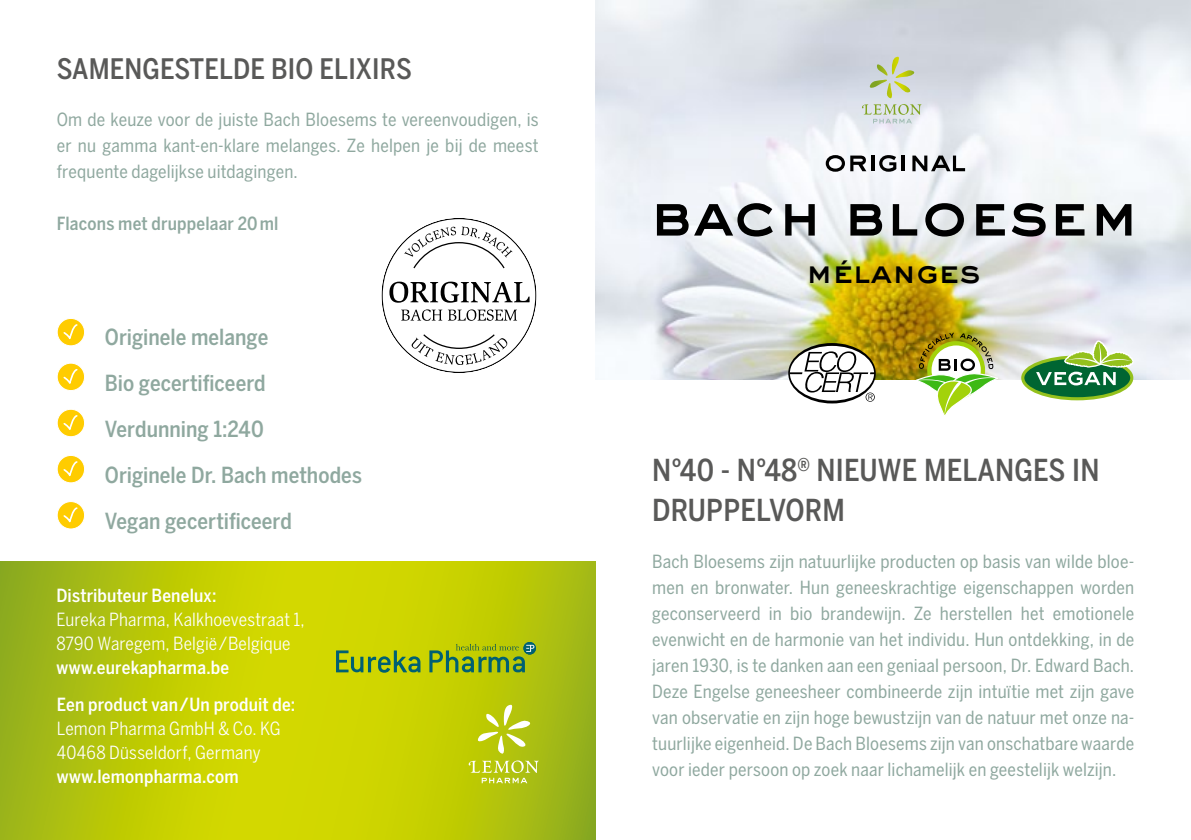
<style>
.page{position:relative;width:1191px;height:840px;background:#fff}
.page>*{position:absolute;margin:0;border:0;box-sizing:border-box;transform-origin:0 0}
.t1{font:32px "AT Sackers Heavy Gothic";letter-spacing:-.03em;color:#000}
.t2{font:500 30px/40px "Benton Sans Cond";letter-spacing:.005em;color:#595958}
.t3{font:500 28px "Benton Sans Cond";letter-spacing:.005em;color:#595958}
.t4{font:500 22px/46px "Benton Sans Cond";color:#8fa89f}
.t5{font:18px/26px "Benton Sans Cond";letter-spacing:.01em;color:#8fa89f;text-align:justify}
.t6{font:18px/24px "Benton Sans Cond";letter-spacing:.01em;color:#fff}
.t7{font:500 18px/37.2px "Benton Sans Cond";letter-spacing:.01em;color:#fff}
.t8{font:500 18px "Benton Sans Cond";letter-spacing:.01em;color:#8fa89f}
</style>
<div class="page">
<svg style="left:0;top:561px;width:595px;height:278px;background:#bcc907"></svg>
<img style="left:595px;top:0;width:596px;height:379px">
<svg style="left:382px;top:218px;width:154px;height:154px"></svg>
<svg style="left:389px;top:226px;width:140px;height:139px"></svg>
<svg style="left:477px;top:704px;width:55px;height:50px"></svg>
<svg style="left:468px;top:760px;width:71px;height:22px;background:#c3d03e"></svg>
<svg style="left:825px;top:155px;width:41px;height:17px"></svg>
<hr style="left:871px;top:155px;width:3px;height:16px;background:#000">
<svg style="left:879px;top:155px;width:17px;height:17px"></svg>
<hr style="left:902px;top:155px;width:3px;height:16px;background:#000">
<svg style="left:912px;top:155px;width:53px;height:16px"></svg>
<svg style="left:657px;top:204px;width:31px;height:31px"></svg>
<svg style="left:694px;top:203px;width:79px;height:33px"></svg>
<svg style="left:785px;top:204px;width:29px;height:31px"></svg>
<svg style="left:850px;top:204px;width:32px;height:31px"></svg>
<svg style="left:892px;top:204px;width:25px;height:31px"></svg>
<svg style="left:925px;top:203px;width:39px;height:33px"></svg>
<svg style="left:976px;top:204px;width:29px;height:31px"></svg>
<svg style="left:1011px;top:203px;width:34px;height:33px"></svg>
<svg style="left:1055px;top:204px;width:29px;height:31px"></svg>
<svg style="left:1096px;top:204px;width:35px;height:31px"></svg>
<img style="left:915px;top:332px;width:83px;height:83px">
<svg style="left:1022px;top:357px;width:109px;height:41px"></svg>
<div style="left:1021px;top:355px;width:112px;height:45px;border:3px solid #94c11c;border-radius:50%"></div>
<svg style="left:1036px;top:340px;width:98px;height:45px"></svg>
<svg style="left:788px;top:343px;width:87px;height:60px"></svg>
<div style="left:790px;top:346px;width:84px;height:54px;background:#fff;border-radius:50%"></div>
<svg style="left:789px;top:351px;width:86px;height:50px"></svg>
<svg style="left:869px;top:57px;width:47px;height:41px;background:#cad2b7"></svg>
<svg style="left:862px;top:104px;width:59px;height:19px"></svg>
<svg style="left:57px;top:318px;width:28px;height:27px"></svg>
<div style="left:57px;top:318px;width:28px;height:28px;border:1px solid #fff;border-radius:50%"></div>
<svg style="left:63px;top:323px;width:16px;height:22px"></svg>
<svg style="left:57px;top:363px;width:28px;height:27px"></svg>
<div style="left:57px;top:362px;width:28px;height:29px;border:1px solid #fff;border-radius:50%"></div>
<svg style="left:63px;top:367px;width:16px;height:22px"></svg>
<svg style="left:57px;top:409px;width:28px;height:27px"></svg>
<div style="left:57px;top:408px;width:28px;height:29px;border:1px solid #fff;border-radius:50%"></div>
<svg style="left:63px;top:413px;width:16px;height:22px"></svg>
<svg style="left:57px;top:455px;width:28px;height:27px"></svg>
<div style="left:57px;top:454px;width:28px;height:29px;border:1px solid #fff;border-radius:50%"></div>
<svg style="left:63px;top:459px;width:16px;height:22px"></svg>
<svg style="left:57px;top:501px;width:28px;height:27px"></svg>
<div style="left:57px;top:501px;width:28px;height:28px;border:1px solid #fff;border-radius:50%"></div>
<svg style="left:63px;top:506px;width:16px;height:22px"></svg>
<svg style="left:336px;top:650px;width:84px;height:22px;background:#84ab29"></svg>
<svg style="left:429px;top:641px;width:107px;height:31px;background:#8bad22"></svg>
<h3 class="t3" style="left:57px;top:52px;width:357px">SAMENGESTELDE BIO ELIXIRS</h3>
<p class="t5" style="left:57px;top:106px;width:483px">Om de keuze voor de juiste Bach Bloesems te vereenvoudigen, is er nu gamma kant-en-klare melanges. Ze helpen je bij de meest frequente dagelijkse uitdagingen.</p>
<p class="t8" style="left:57px;top:213px;width:223px">Flacons met druppelaar 20ml</p>
<p class="t4" style="left:105px;top:313px;width:259px">Originele melange<br>Bio gecertificeerd<br>Verdunning 1:240<br>Originele Dr. Bach methodes<br>Vegan gecertificeerd</p>
<p class="t7" style="left:56px;top:576px;width:162px">Distributeur Benelux:</p>
<p class="t6" style="left:56px;top:606px;width:250px">Eureka Pharma, Kalkhoevestraat 1,<br>8790 Waregem, België /Belgique</p>
<p class="t7" style="left:56px;top:648px;width:240px">www.eurekapharma.be<br>Een product van /Un produit de:</p>
<p class="t6" style="left:57px;top:716px;width:225px">Lemon Pharma GmbH &amp; Co. KG<br>40468 Düsseldorf, Germany</p>
<p class="t7" style="left:57px;top:757px;width:183px">www.lemonpharma.com</p>
<h1 class="t1" style="left:805px;top:249px;width:177px">mélanges</h1>
<h2 class="t2" style="left:652px;top:449px;width:449px">N°40 - N°48<sup>®</sup> NIEUWE MELANGES IN<br>DRUPPELVORM</h2>
<p class="t5" style="left:652px;top:548px;width:483px">Bach Bloesems zijn natuurlijke producten op basis van wilde bloe&shy;men en bronwater. Hun geneeskrachtige eigenschappen worden geconserveerd in bio brandewijn. Ze herstellen het emotionele evenwicht en de harmonie van het individu. Hun ontdekking, in de jaren 1930, is te danken aan een geniaal persoon, Dr. Edward Bach.<br>Deze Engelse geneesheer combineerde zijn intuïtie met zijn gave van observatie en zijn hoge bewustzijn van de natuur met onze na&shy;tuurlijke eigenheid. De Bach Bloesems zijn van onschatbare waarde voor ieder persoon op zoek naar lichamelijk en geestelijk welzijn.</p>
</div>
